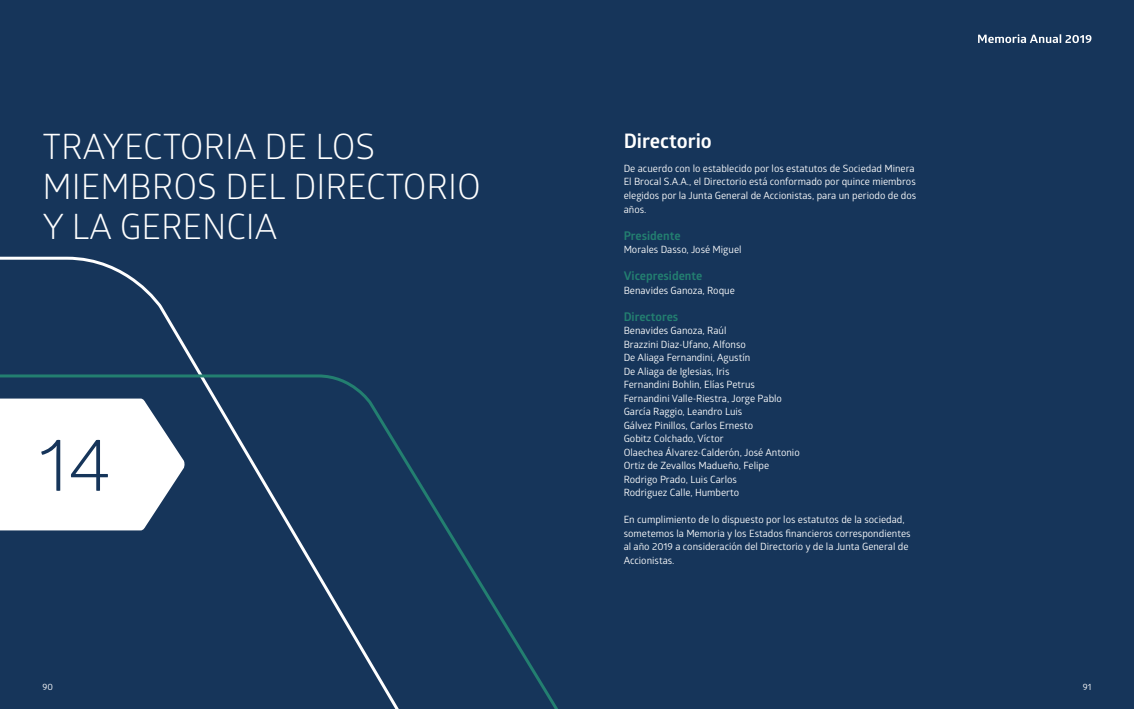
<style>
.page{position:relative;width:1134px;height:709px;background:#16355a}
.page>*{position:absolute;margin:0;border:0;box-sizing:border-box;transform-origin:0 0}
.t1{font:75px "Glober";color:#16355a}
.t2{font:35px/40px "Glober";color:#fff}
.t3{font:700 20px "Glober";color:#fff}
.t4{font:700 12px "Glober";color:#237f70}
.t5{font:10px/13.5px "Glober";color:#fff}
.t6{font:9px "Glober";color:#fff}
</style>
<div class="page">
<svg style="left:0;top:256px;width:202px;height:117px"></svg>
<svg style="left:0;top:373px;width:558px;height:336px"></svg>
<svg style="left:0;top:398px;width:185px;height:132px;background:#e4e7ec"></svg>
<svg style="left:978px;top:34px;width:113px;height:9px"></svg>
<h2 class="t2" style="left:43px;top:125px;width:440px">TRAYECTORIA DE LOS<br>MIEMBROS DEL DIRECTORIO<br>Y LA GERENCIA</h2>
<h1 class="t1" style="left:39px;top:412px;width:74px">14</h1>
<h3 class="t3" style="left:624px;top:126px;width:90px">Directorio</h3>
<p class="t5" style="left:624px;top:161px;width:294px">De acuerdo con lo establecido por los estatutos de Sociedad Minera El Brocal S.A.A., el Directorio está conformado por quince miembros elegidos por la Junta General de Accionistas, para un periodo de dos años.</p>
<p class="t4" style="left:624px;top:227px;width:58px">Presidente</p>
<p class="t5" style="left:624px;top:242px;width:119px">Morales Dasso, José Miguel</p>
<p class="t4" style="left:624px;top:267px;width:80px">Vicepresidente</p>
<p class="t5" style="left:624px;top:283px;width:113px">Benavides Ganoza, Roque</p>
<p class="t4" style="left:624px;top:308px;width:56px">Directores</p>
<p class="t5" style="left:624px;top:323px;width:178px">Benavides Ganoza, Raúl<br>Brazzini Diaz-Ufano, Alfonso<br>De Aliaga Fernandini, Agustín<br>De Aliaga de Iglesias, Iris<br>Fernandini Bohlin, Elías Petrus<br>Fernandini Valle-Riestra, Jorge Pablo<br>García Raggio, Leandro Luis<br>Gálvez Pinillos, Carlos Ernesto<br>Gobitz Colchado, Víctor<br>Olaechea Álvarez-Calderón, José Antonio<br>Ortiz de Zevallos Madueño, Felipe<br>Rodrigo Prado, Luis Carlos<br>Rodriguez Calle, Humberto</p>
<p class="t5" style="left:624px;top:512px;width:288px">En cumplimiento de lo dispuesto por los estatutos de la sociedad, sometemos la Memoria y los Estados financieros correspondientes al año 2019 a consideración del Directorio y de la Junta General de Accionistas.</p>
<p class="t6" style="left:43px;top:680px;width:12px">90</p>
<p class="t6" style="left:1083px;top:680px;width:10px">91</p>
</div>
